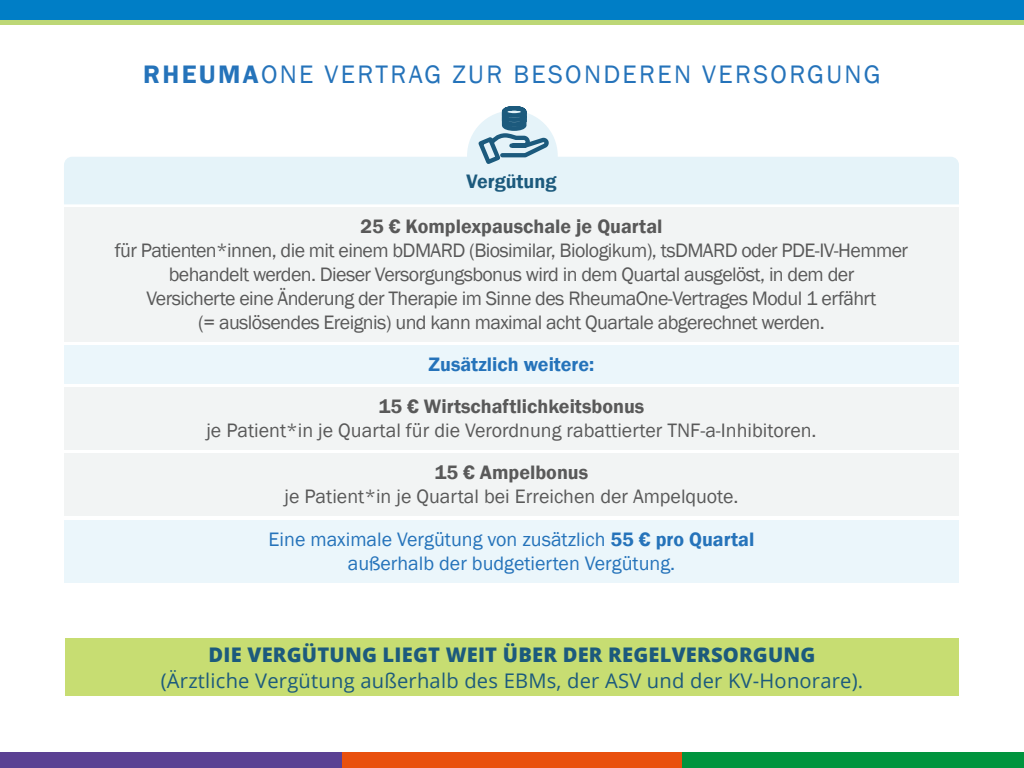
<style>
.page{position:relative;width:1024px;height:768px;background:#fff}
.page>*{position:absolute;margin:0;border:0;box-sizing:border-box;transform-origin:0 0}
.t1{font:26px "Franklin Gothic";letter-spacing:.09em;color:#2573ba}
.t2{font:20.2px "Open Sans";letter-spacing:.01em;color:#1c5a7d}
.t3{font:800 20.2px "Open Sans";letter-spacing:.01em;color:#1c5a7d}
.t4{font:20px/24px "Franklin Gothic";letter-spacing:-.03em;color:#595959;text-align:center}
.t5{font:20px "Franklin Gothic";color:#595959}
.t6{font:20px/24px "Franklin Gothic";color:#2573ba;text-align:center}
.t7{font:600 20px "Franklin Gothic";color:#595959}
.t8{font:600 20px "Franklin Gothic";color:#2573ba}
.t9{font:600 20px "Franklin Gothic";color:#1c5a7d}
.s1{font-weight:600}
</style>
<div class="page">
<div style="left:341px;top:752px;width:342px;height:16px;background:#e9500e"></div>
<div style="left:683px;top:752px;width:341px;height:16px;background:#00943e"></div>
<div style="left:0;top:752px;width:341px;height:16px;background:#5b4193"></div>
<div style="left:64px;top:520px;width:895px;height:63px;background:#ebf6fb"></div>
<div style="left:467px;top:110px;width:91px;height:91px;background:#e5f3f9;border-radius:50%"></div>
<div style="left:64px;top:207px;width:895px;height:135px;background:#f2f4f4"></div>
<div style="left:64px;top:345px;width:895px;height:39px;background:#ebf6fb"></div>
<div style="left:64px;top:387px;width:895px;height:63px;background:#f2f4f4"></div>
<div style="left:64px;top:453px;width:895px;height:63px;background:#f2f4f4"></div>
<div style="left:64px;top:157px;width:895px;height:47px;background:#e5f3f9"></div>
<svg style="left:475px;top:106px;width:77px;height:62px"></svg>
<div style="left:65px;top:638px;width:894px;height:58px;background:#c7dd72"></div>
<div style="left:0;top:0;width:1024px;height:25px;background:#bdd776"></div>
<div style="left:0;top:0;width:1024px;height:20px;background:#007ec6"></div>
<h1 class="t1" style="left:143px;top:58px;width:739px"><span class="s1">RHEUMA</span>ONE VERTRAG ZUR BESONDEREN VERSORGUNG</h1>
<p class="t9" style="left:467px;top:169px;width:92px">Vergütung</p>
<p class="t7" style="left:360px;top:214px;width:304px">25 € Komplexpauschale je Quartal</p>
<p class="t4" style="left:115px;top:239px;width:795px">für Patienten*innen, die mit einem bDMARD (Biosimilar, Biologikum), tsDMARD oder PDE-IV-Hemmer behandelt werden. Dieser Versorgungsbonus wird in dem Quartal ausgelöst, in dem der<br>Versicherte eine Änderung der Therapie im Sinne des RheumaOne-Vertrages Modul 1 erfährt<br>(= auslösendes Ereignis) und kann maximal acht Quartale abgerechnet werden.</p>
<p class="t8" style="left:429px;top:352px;width:167px">Zusätzlich weitere:</p>
<p class="t7" style="left:379px;top:394px;width:267px">15 € Wirtschaftlichkeitsbonus</p>
<p class="t5" style="left:206px;top:418px;width:612px">je Patient*in je Quartal für die Verordnung rabattierter TNF-a-Inhibitoren.</p>
<p class="t7" style="left:435px;top:460px;width:155px">15 € Ampelbonus</p>
<p class="t5" style="left:285px;top:484px;width:455px">je Patient*in je Quartal bei Erreichen der Ampelquote.</p>
<p class="t6" style="left:269px;top:528px;width:487px">Eine maximale Vergütung von zusätzlich <span class="s1">55 € pro Quartal </span>außerhalb der budgetierten Vergütung.</p>
<p class="t3" style="left:209px;top:639px;width:608px">DIE VERGÜTUNG LIEGT WEIT ÜBER DER REGELVERSORGUNG</p>
<p class="t2" style="left:161px;top:667px;width:704px">(Ärztliche Vergütung außerhalb des EBMs, der ASV und der KV-Honorare).</p>
</div>
